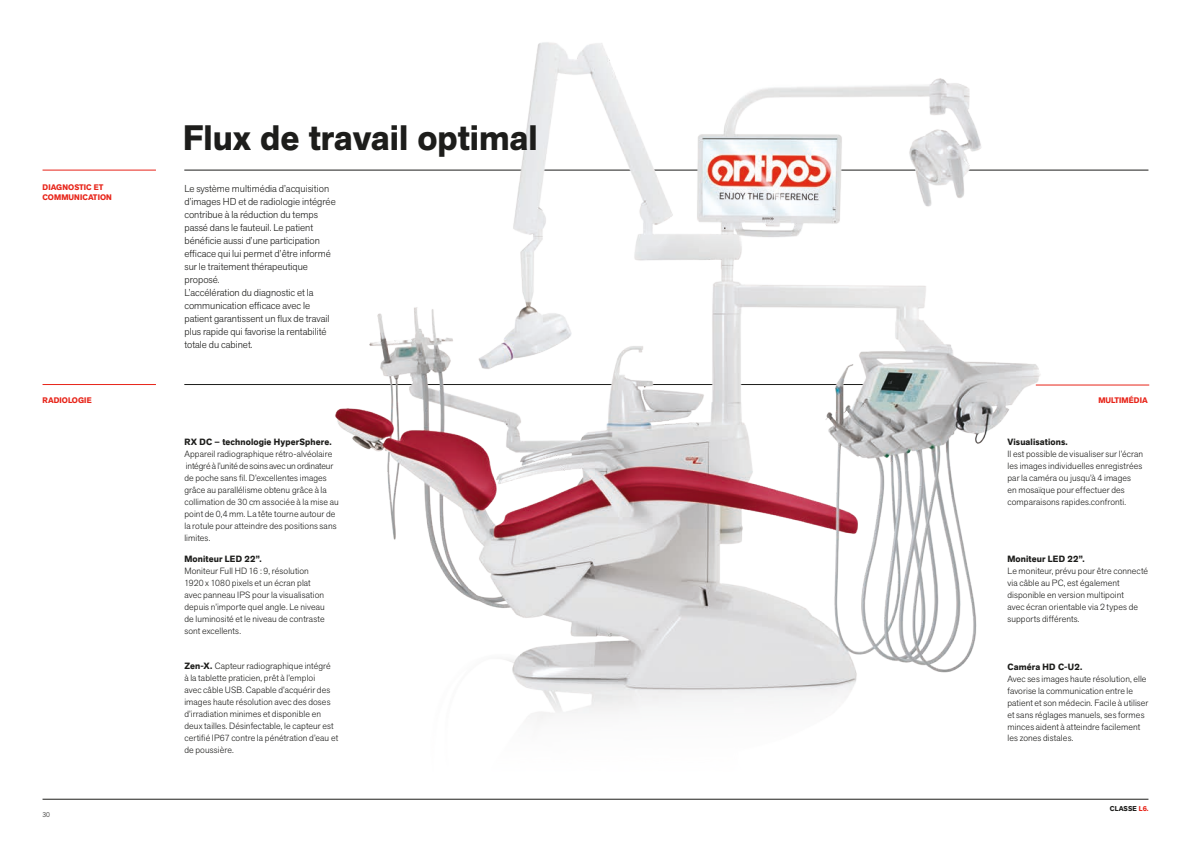
<style>
.page{position:relative;width:1191px;height:842px;background:#fff}
.page>*{position:absolute;margin:0;border:0;box-sizing:border-box;transform-origin:0 0}
.t1{font:700 35px "Akzid Grtsk Next";color:#1d1d1b}
.t2{font:300 10px/13px "Akzid Grtsk Next";color:#1d1d1b}
.t3{font:300 9px/12px "Akzid Grtsk Next";letter-spacing:.01em;color:#1d1d1b}
.t4{font:700 9px "Akzid Grtsk Next";letter-spacing:.015em;color:#1d1d1b}
.t5{font:700 8px/9.6px "Akzid Grtsk Next";letter-spacing:.01em;color:#e72419}
.t6{font:700 7px "Akzid Grtsk Next";letter-spacing:.01em;color:#1d1d1b}
.t7{font:300 7px "Akzid Grtsk Next";color:#1d1d1b}
.s1{font-weight:700}
.s2{color:#e72419}
</style>
<div class="page">
<hr style="left:184px;top:384px;width:824px;height:1px;background:#1d1d1b">
<hr style="left:184px;top:170px;width:964px;height:1px;background:#1d1d1b">
<hr style="left:43px;top:799px;width:1105px;height:1px;background:#1d1d1b">
<hr style="left:43px;top:170px;width:113px;height:1px;background:#e72419">
<hr style="left:43px;top:384px;width:113px;height:1px;background:#e72419">
<hr style="left:1035px;top:385px;width:114px;height:1px;background:#e72419">
<img style="left:273px;top:42px;width:803px;height:679px">
<p class="t5" style="left:43px;top:183px;width:71px">DIAGNOSTIC ET<br>COMMUNICATION</p>
<p class="t5" style="left:43px;top:396px;width:51px">RADIOLOGIE</p>
<p class="t7" style="left:43px;top:810px;width:9px">30</p>
<h1 class="t1" style="left:183px;top:115px;width:356px">Flux de travail optimal</h1>
<p class="t2" style="left:184px;top:182px;width:153px">Le système multimédia d’acquisition d’images HD et de radiologie intégrée contribue à la réduction du temps passé dans le fauteuil. Le patient bénéficie aussi d’une participation efficace qui lui permet d’être informé sur le traitement thérapeutique proposé.<br>L’accélération du diagnostic et la communication efficace avec le patient garantissent un flux de travail plus rapide qui favorise la rentabilité totale du cabinet.</p>
<p class="t4" style="left:184px;top:436px;width:149px">RX DC – technologie HyperSphere.</p>
<p class="t3" style="left:184px;top:448px;width:156px">Appareil radiographique rétro-alvéolaire intégré à l’unité de soins avec un ordinateur de poche sans fil. D’excellentes images grâce au parallélisme obtenu grâce à la collimation de 30 cm associée à la mise au point de 0,4 mm. La tête tourne autour de la rotule pour atteindre des positions sans limites.</p>
<p class="t4" style="left:184px;top:553px;width:79px">Moniteur LED 22”.</p>
<p class="t3" style="left:184px;top:565px;width:142px">Moniteur Full HD 16 : 9, résolution 1920 x 1080 pixels et un écran plat avec panneau IPS pour la visualisation depuis n’importe quel angle. Le niveau de luminosité et le niveau de contraste sont excellents.</p>
<p class="t3" style="left:184px;top:660px;width:155px"><span class="s1">Zen-X.</span> Capteur radiographique intégré<br>à la tablette praticien, prêt à l’emploi<br>avec câble USB. Capable d’acquérir des images haute résolution avec des doses d’irradiation minimes et disponible en deux tailles. Désinfectable, le capteur est certifié IP67 contre la pénétration d’eau et de poussière.</p>
<p class="t5" style="left:1098px;top:396px;width:51px">MULTIMÉDIA</p>
<p class="t4" style="left:1007px;top:436px;width:62px">Visualisations.</p>
<p class="t3" style="left:1007px;top:447px;width:137px">Il est possible de visualiser sur l’écran les images individuelles enregistrées par la caméra ou jusqu’à 4 images<br>en mosaïque pour effectuer des comparaisons rapides.confronti.</p>
<p class="t4" style="left:1007px;top:553px;width:79px">Moniteur LED 22”.</p>
<p class="t3" style="left:1007px;top:565px;width:142px">Le moniteur, prévu pour être connecté via câble au PC, est également disponible en version multipoint<br>avec écran orientable via 2 types de supports différents.</p>
<p class="t4" style="left:1007px;top:660px;width:76px">Caméra HD C-U2.</p>
<p class="t3" style="left:1007px;top:672px;width:142px">Avec ses images haute résolution, elle favorise la communication entre le patient et son médecin. Facile à utiliser et sans réglages manuels, ses formes minces aident à atteindre facilement les zones distales.</p>
<p class="t6" style="left:1110px;top:804px;width:40px">CLASSE <span class="s2">L6.</span></p>
</div>
